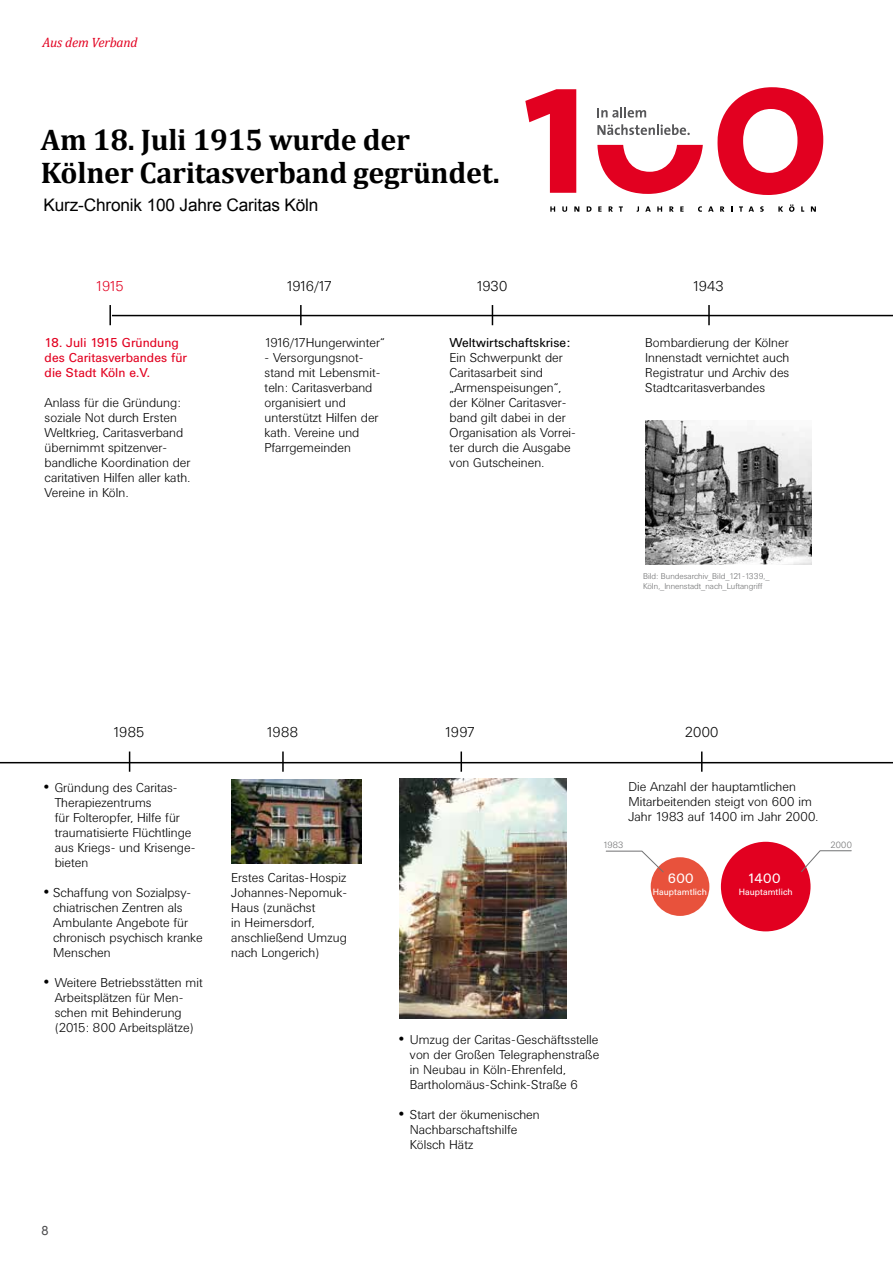
<style>
.page{position:relative;width:893px;height:1263px;background:#fff}
.page>*{position:absolute;margin:0;border:0;box-sizing:border-box;transform-origin:0 0}
.t1{font:700 30px/33px "Cambria";letter-spacing:-.01em;color:#000}
.t2{font:17.25px "Arial";letter-spacing:-.01em;color:#000}
.t3{font:300 14.25px "Univers BSK";color:#000}
.t4{font:300 14.25px "Univers BSK";color:#e20020}
.t5{font:italic 13.5px "Cambria";letter-spacing:-.01em;color:#e20020}
.t6{font:13.5px "Univers BSK";letter-spacing:.02em;color:#fff}
.t7{font:300 12.75px/15px "Univers BSK";color:#000}
.t8{font:12.75px/15px "Univers BSK";color:#e20020}
.t9{font:12.75px "Univers BSK";color:#000}
.t10{font:12.75px "Arial";color:#4b4b4d}
.t11{font:9px "Univers BSK";color:#fff}
.t12{font:300 9px "Univers BSK";letter-spacing:.01em;color:#707172}
.t13{font:300 8.25px/10.5px "Univers BSK";color:#707172}
.s1{font-size:18px}
</style>
<div class="page">
<svg style="left:525px;top:89px;width:51px;height:104px"></svg>
<svg style="left:597px;top:145px;width:106px;height:49px"></svg>
<svg style="left:717px;top:87px;width:106px;height:108px"></svg>
<svg style="left:597px;top:107px;width:49px;height:11px"></svg>
<svg style="left:597px;top:124px;width:93px;height:11px"></svg>
<svg style="left:550px;top:206px;width:5px;height:6px"></svg>
<svg style="left:562px;top:206px;width:5px;height:6px"></svg>
<svg style="left:574px;top:206px;width:5px;height:6px"></svg>
<svg style="left:587px;top:206px;width:5px;height:6px"></svg>
<svg style="left:598px;top:206px;width:3px;height:6px"></svg>
<svg style="left:609px;top:206px;width:4px;height:6px"></svg>
<svg style="left:619px;top:206px;width:4px;height:6px"></svg>
<svg style="left:637px;top:206px;width:2px;height:6px"></svg>
<svg style="left:645px;top:206px;width:6px;height:6px"></svg>
<svg style="left:657px;top:206px;width:5px;height:6px"></svg>
<svg style="left:669px;top:206px;width:5px;height:6px"></svg>
<svg style="left:680px;top:206px;width:4px;height:6px"></svg>
<svg style="left:698px;top:206px;width:4px;height:6px"></svg>
<svg style="left:708px;top:206px;width:6px;height:6px"></svg>
<svg style="left:720px;top:206px;width:4px;height:6px"></svg>
<svg style="left:739px;top:206px;width:15px;height:6px"></svg>
<svg style="left:760px;top:206px;width:4px;height:6px"></svg>
<svg style="left:778px;top:206px;width:5px;height:6px"></svg>
<svg style="left:789px;top:204px;width:5px;height:8px"></svg>
<svg style="left:801px;top:206px;width:3px;height:6px"></svg>
<svg style="left:811px;top:206px;width:5px;height:6px"></svg>
<hr style="left:109px;top:305px;width:2px;height:20px;background:#000">
<hr style="left:300px;top:305px;width:2px;height:20px;background:#000">
<svg style="left:492px;top:305px;width:1px;height:20px"></svg>
<hr style="left:708px;top:305px;width:2px;height:20px;background:#000">
<img style="left:645px;top:420px;width:166px;height:145px">
<svg style="left:129px;top:751px;width:1px;height:21px"></svg>
<hr style="left:282px;top:751px;width:2px;height:21px;background:#000">
<img style="left:231px;top:779px;width:130px;height:84px">
<svg style="left:461px;top:751px;width:1px;height:21px"></svg>
<img style="left:400px;top:778px;width:167px;height:240px">
<svg style="left:701px;top:751px;width:1px;height:21px"></svg>
<div style="left:651px;top:857px;width:58px;height:59px;background:#e8523c;border-radius:29px"></div>
<div style="left:721px;top:842px;width:89px;height:89px;background:#e20020;border-radius:45px"></div>
<svg style="left:605px;top:850px;width:59px;height:23px"></svg>
<svg style="left:800px;top:850px;width:52px;height:23px"></svg>
<hr style="left:112px;top:315px;width:781px;height:1px;background:#000">
<hr style="left:0;top:762px;width:893px;height:1px;background:#000">
<p class="t5" style="left:43px;top:34px;width:97px">Aus dem Verband</p>
<h1 class="t1" style="left:41px;top:122px;width:460px">Am 18. Juli 1915 wurde der<br>Kölner Caritasverband gegründet.</h1>
<h2 class="t2" style="left:44px;top:194px;width:277px">Kurz-Chronik 100 Jahre Caritas Köln</h2>
<p class="t4" style="left:95px;top:278px;width:30px">1915</p>
<p class="t3" style="left:286px;top:278px;width:48px">1916/17</p>
<p class="t3" style="left:476px;top:278px;width:33px">1930</p>
<p class="t3" style="left:692px;top:278px;width:33px">1943</p>
<p class="t8" style="left:45px;top:335px;width:144px">18. Juli 1915 Gründung des Caritasverbandes für die Stadt Köln e.V.</p>
<p class="t7" style="left:45px;top:395px;width:147px">Anlass für die Gründung: soziale Not durch Ersten<br>Weltkrieg, Caritasverband übernimmt spitzenver&shy;bandliche Koordination der caritativen Hilfen aller kath.<br>Vereine in Köln.</p>
<p class="t7" style="left:265px;top:335px;width:122px">1916/17Hungerwinter“</p>
<p class="t7" style="left:265px;top:350px;width:118px">- Versorgungsnot&shy;stand mit Lebensmit&shy;teln: Caritasverband organisiert und unterstützt Hilfen der kath. Vereine und<br>Pfarrgemeinden</p>
<p class="t9" style="left:450px;top:335px;width:122px">Weltwirtschaftskrise:</p>
<p class="t7" style="left:450px;top:350px;width:128px">Ein Schwerpunkt der<br>Caritasarbeit sind „Armenspeisungen“, der Kölner Caritasver&shy;band gilt dabei in der<br>Organisation als Vorrei&shy;ter durch die Ausgabe von Gutscheinen.</p>
<p class="t7" style="left:645px;top:335px;width:146px;text-align:justify">Bombardierung der Kölner Innenstadt vernichtet auch Registratur und Archiv des Stadtcaritasverbandes</p>
<p class="t13" style="left:643px;top:571px;width:128px">Bild: Bundesarchiv_Bild_121-1339,_<br>Köln,_Innenstadt_nach_Luftangriff</p>
<p class="t3" style="left:113px;top:724px;width:33px">1985</p>
<p class="t3" style="left:266px;top:724px;width:34px">1988</p>
<p class="t3" style="left:444px;top:724px;width:32px">1997</p>
<p class="t3" style="left:685px;top:724px;width:35px">2000</p>
<p class="t7" style="left:55px;top:780px;width:142px;text-indent:-11px"><span class="s1">•</span> Gründung des Caritas-<br>Therapiezentrums<br>für Folteropfer, Hilfe für traumatisierte Flüchtlinge aus Kriegs- und Krisenge&shy;bieten</p>
<p class="t7" style="left:53px;top:885px;width:151px;text-indent:-10px"><span class="s1">•</span> Schaffung von Sozialpsy&shy;chiatrischen Zentren als<br>Ambulante Angebote für chronisch psychisch kranke<br>Menschen</p>
<p class="t7" style="left:55px;top:975px;width:149px;text-indent:-11px"><span class="s1">•</span> Weitere Betriebsstätten mit<br>Arbeitsplätzen für Men&shy;schen mit Behinderung (2015: 800 Arbeitsplätze)</p>
<p class="t7" style="left:231px;top:870px;width:117px">Erstes Caritas-Hospiz<br>Johannes-Nepomuk-<br>Haus (zunächst<br>in Heimersdorf, anschließend Umzug nach Longerich)</p>
<p class="t10" style="left:41px;top:1222px;width:9px">8</p>
<p class="t7" style="left:628px;top:780px;width:192px">Die Anzahl der hauptamtlichen<br>Mitarbeitenden steigt von 600 im<br>Jahr 1983 auf 1400 im Jahr 2000.</p>
<p class="t12" style="left:603px;top:839px;width:22px">1983</p>
<p class="t12" style="left:831px;top:839px;width:23px">2000</p>
<p class="t6" style="left:668px;top:871px;width:27px">600</p>
<p class="t6" style="left:747px;top:871px;width:34px">1400</p>
<p class="t11" style="left:653px;top:887px;width:56px">Hauptamtlich</p>
<p class="t11" style="left:739px;top:887px;width:56px">Hauptamtlich</p>
<p class="t7" style="left:410px;top:1032px;width:191px;text-indent:-11px"><span class="s1">•</span> Umzug der Caritas-Geschäftsstelle von der Großen Telegraphenstraße in Neubau in Köln-Ehrenfeld, Bartholomäus-Schink-Straße 6</p>
<p class="t7" style="left:410px;top:1107px;width:131px;text-indent:-11px"><span class="s1">•</span> Start der ökumenischen<br>Nachbarschaftshilfe<br>Kölsch Hätz</p>
</div>
